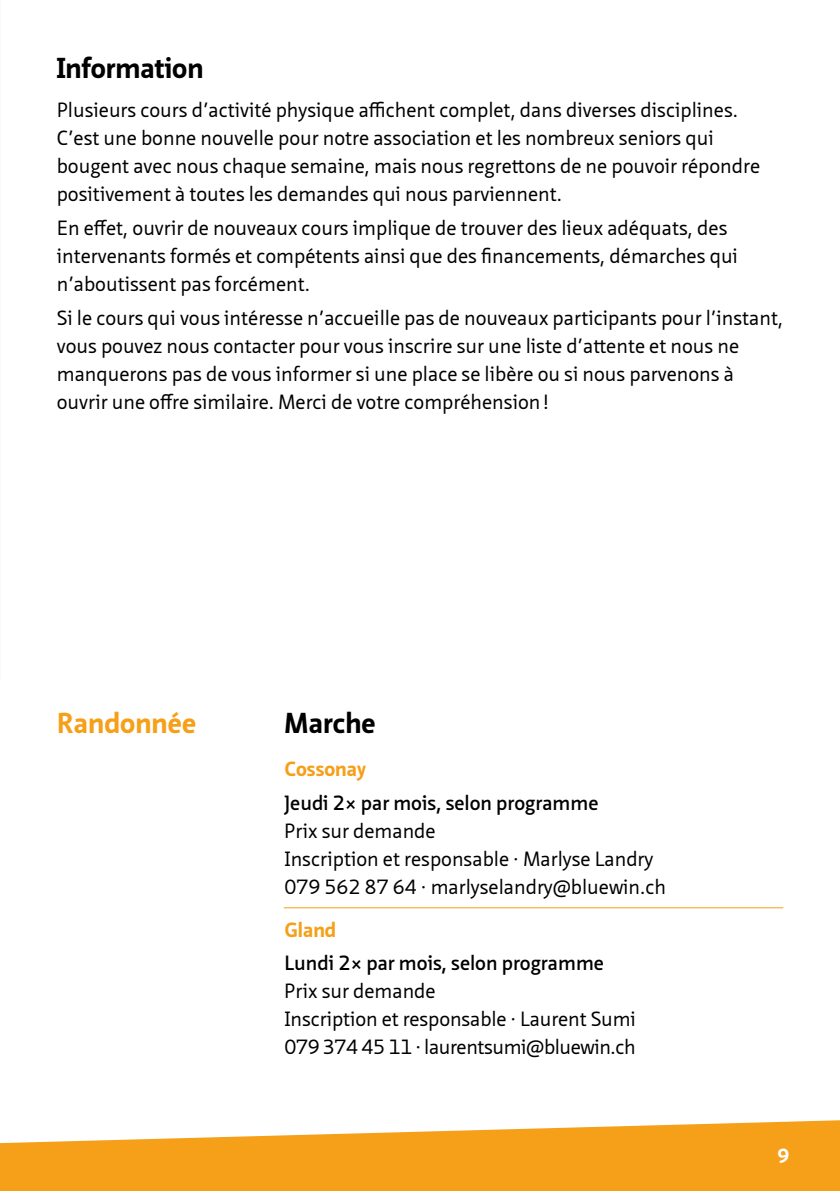
<style>
.page{position:relative;width:840px;height:1191px;background:#fff}
.page>*{position:absolute;margin:0;border:0;box-sizing:border-box;transform-origin:0 0}
.t1{font:700 28px "Neue Sans Pro";color:#000}
.t2{font:700 28px "Neue Sans Pro";color:#f69f18}
.t3{font:20px/28px "Neue Sans Pro";color:#000}
.t4{font:600 20px "Neue Sans Pro";color:#000}
.t5{font:700 20px "Neue Sans Pro";color:#f69f18}
.t6{font:700 20px "Neue Sans Pro";color:#fff}
</style>
<div class="page">
<hr style="left:283px;top:907px;width:499px;height:1px;background:#f69f18">
<svg style="left:0;top:1120px;width:839px;height:71px;fill:#f69f18"></svg>
<h1 class="t1" style="left:57px;top:50px;width:148px">Information</h1>
<p class="t3" style="left:57px;top:96px;width:704px">Plusieurs cours d’activité physique affichent complet, dans diverses disciplines.<br>C’est une bonne nouvelle pour notre association et les nombreux seniors qui bougent avec nous chaque semaine, mais nous regrettons de ne pouvoir répondre positivement à toutes les demandes qui nous parviennent.</p>
<p class="t3" style="left:57px;top:214px;width:682px">En effet, ouvrir de nouveaux cours implique de trouver des lieux adéquats, des intervenants formés et compétents ainsi que des financements, démarches qui n’aboutissent pas forcément.</p>
<p class="t3" style="left:57px;top:303px;width:727px">Si le cours qui vous intéresse n’accueille pas de nouveaux participants pour l’instant, vous pouvez nous contacter pour vous inscrire sur une liste d’attente et nous ne manquerons pas de vous informer si une place se libère ou si nous parvenons à ouvrir une offre similaire. Merci de votre compréhension!</p>
<h1 class="t2" style="left:57px;top:704px;width:140px">Randonnée</h1>
<h1 class="t1" style="left:284px;top:704px;width:93px">Marche</h1>
<p class="t5" style="left:284px;top:755px;width:83px">Cossonay</p>
<p class="t4" style="left:284px;top:789px;width:315px">Jeudi 2× par mois, selon programme</p>
<p class="t3" style="left:284px;top:816px;width:383px">Prix sur demande<br>Inscription et responsable · Marlyse Landry<br>079 562 87 64 · marlyselandry@bluewin.ch</p>
<p class="t5" style="left:284px;top:916px;width:53px">Gland</p>
<p class="t4" style="left:284px;top:950px;width:321px">Lundi 2× par mois, selon programme</p>
<p class="t3" style="left:284px;top:977px;width:353px">Prix sur demande<br>Inscription et responsable · Laurent Sumi<br>079 374 45 11 · laurentsumi@bluewin.ch</p>
<p class="t6" style="left:777px;top:1143px;width:13px">9</p>
</div>
